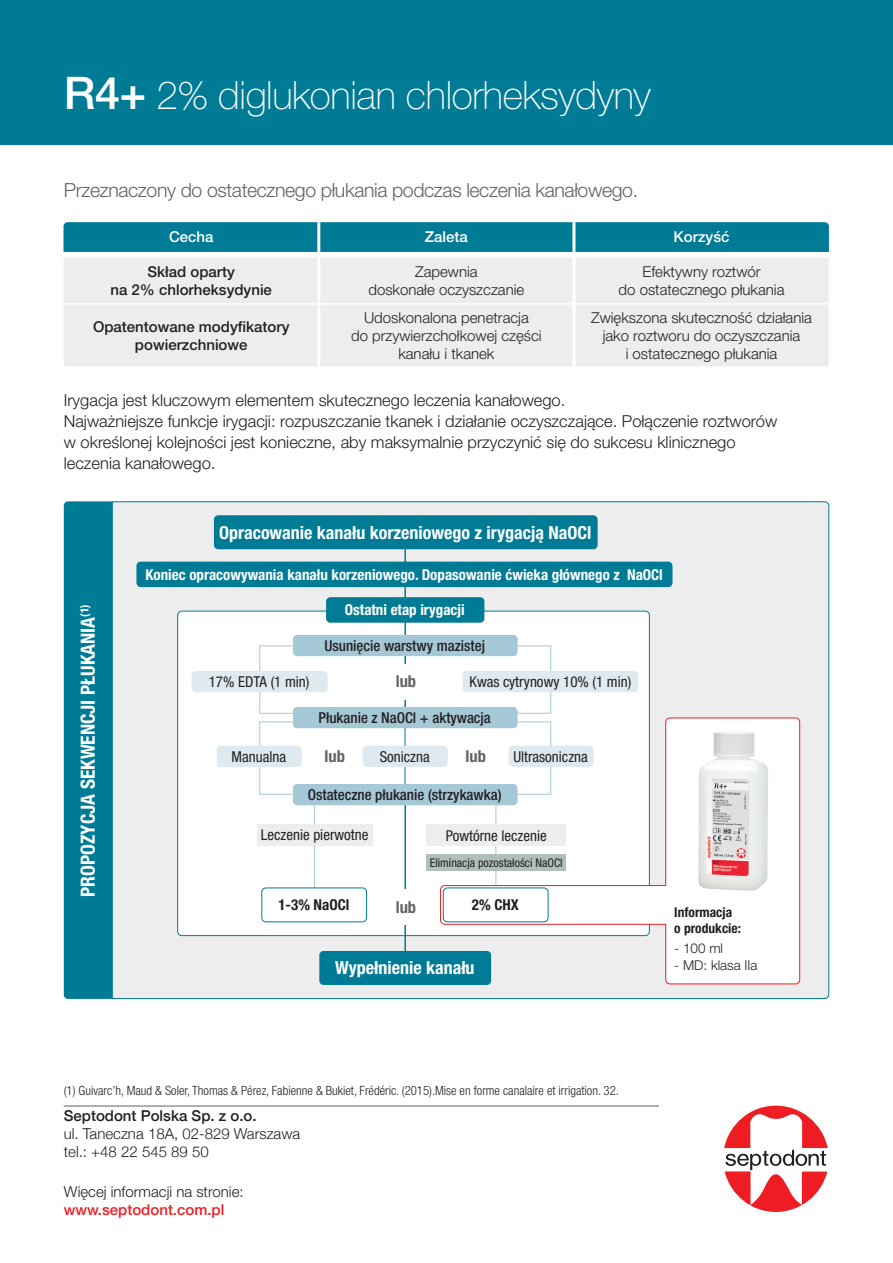
<style>
.page{position:relative;width:893px;height:1263px;background:#fff}
.page>*{position:absolute;margin:0;border:0;box-sizing:border-box;transform-origin:0 0}
.t1{font:100 39px "Helvetica Neue LT Pro";letter-spacing:-.01em;color:#fff}
.t2{font:300 19.5px "Helvetica Neue LT Pro";letter-spacing:-.02em;color:#636366}
.Txt{font:700 condensed 19.5px "Helvetica Neue LT Pro";color:#fff}
.Txt-2{font:700 condensed 18px "Helvetica Neue LT Pro";color:#fff}
.Txt-3{font:300 16.5px/21px "Helvetica Neue LT Pro";color:#231f20}
.Txt-4{font:700 condensed 16.5px "Helvetica Neue LT Pro";color:#636366}
.t3{font:300 15px/18px "Helvetica Neue LT Pro";color:#231f20;text-align:center}
.Txt-5{font:condensed 15px "Helvetica Neue LT Pro";color:#231f20}
.Txt-6{font:700 condensed 15px "Helvetica Neue LT Pro";color:#fff}
.Txt-7{font:500 condensed 15px "Helvetica Neue LT Pro";color:#231f20}
.txt{font:300 15px/18px "Helvetica Neue";color:#231f20}
.t4{font:500 15px/18px "Helvetica Neue LT Pro";color:#231f20;text-align:center}
.t5{font:500 15px "Helvetica Neue LT Pro";color:#fff}
.Txt-8{font:700 condensed 15px "Helvetica Neue LT Pro";color:#231f20}
.Txt-9{font:700 condensed 13.5px/16.2px "Helvetica Neue LT Pro";color:#231f20}
.Txt-10{font:300 13.5px "Helvetica Neue LT Pro";color:#231f20}
.legende{font:300 condensed 12.75px "Helvetica Neue LT Pro";color:#231f20}
.Txt-11{font:condensed 12px "Helvetica Neue LT Pro";color:#231f20}
.s1{font-weight:500;font-size:45px}
.s2{font-weight:500}
.s3{font-weight:500;color:#ee1d23}
</style>
<div class="page">
<div style="left:0;top:0;width:893px;height:145px;background:#007b96"></div>
<div style="left:112px;top:501px;width:718px;height:498px;background:#ededee"></div>
<div style="left:178px;top:611px;width:471px;height:325px;background:#fff;border-radius:4px"></div>
<div style="left:64px;top:501px;width:48px;height:498px;background:#007b96"></div>
<hr style="left:404px;top:538px;width:2px;height:433px;background:#007b96">
<div style="left:259px;top:645px;width:292px;height:69px;border:1px solid #a5c8d6"></div>
<div style="left:326px;top:597px;width:158px;height:26px;background:#007b96;border-radius:4px"></div>
<div style="left:214px;top:515px;width:384px;height:34px;background:#007b96;border-radius:4px"></div>
<div style="left:136px;top:562px;width:536px;height:25px;background:#007b96;border-radius:4px"></div>
<div style="left:319px;top:951px;width:172px;height:34px;background:#007b96;border-radius:4px"></div>
<div style="left:293px;top:635px;width:224px;height:21px;background:#a5c8d6;border-radius:4px"></div>
<div style="left:217px;top:746px;width:85px;height:21px;background:#deeaef;border-radius:4px"></div>
<div style="left:257px;top:824px;width:115px;height:21px;background:#ededee"></div>
<div style="left:426px;top:825px;width:140px;height:21px;background:#ededee"></div>
<div style="left:426px;top:854px;width:140px;height:16px;background:#b1bfba"></div>
<div style="left:192px;top:671px;width:136px;height:21px;background:#deeaef;border-radius:4px"></div>
<div style="left:463px;top:671px;width:175px;height:21px;background:#deeaef;border-radius:4px"></div>
<div style="left:261px;top:887px;width:106px;height:35px;border:1px solid #007b96;border-radius:4px"></div>
<div style="left:389px;top:664px;width:34px;height:35px;background:#fff"></div>
<div style="left:389px;top:889px;width:34px;height:36px;background:#fff"></div>
<hr style="left:405px;top:719px;width:1px;height:76px;background:#a5c8d6">
<div style="left:293px;top:784px;width:224px;height:21px;background:#a5c8d6;border-radius:4px"></div>
<div style="left:363px;top:746px;width:85px;height:21px;background:#deeaef;border-radius:4px"></div>
<div style="left:293px;top:707px;width:224px;height:21px;background:#a5c8d6;border-radius:4px"></div>
<svg style="left:724px;top:1106px;width:104px;height:106px"></svg>
<hr style="left:64px;top:1106px;width:595px;height:1px;background:#636366">
<div style="left:64px;top:258px;width:765px;height:108px;background:#ededee"></div>
<svg style="left:63px;top:222px;width:766px;height:30px;background:#027c97"></svg>
<hr style="left:317px;top:258px;width:3px;height:45px;background:#fff">
<hr style="left:572px;top:258px;width:3px;height:45px;background:#fff">
<hr style="left:317px;top:305px;width:3px;height:61px;background:#fff">
<hr style="left:572px;top:305px;width:3px;height:61px;background:#fff">
<hr style="left:64px;top:303px;width:255px;height:2px;background:#fff">
<hr style="left:319px;top:303px;width:255px;height:2px;background:#fff">
<hr style="left:574px;top:303px;width:255px;height:2px;background:#fff">
<hr style="left:317px;top:222px;width:3px;height:30px;background:#fff">
<hr style="left:572px;top:222px;width:3px;height:30px;background:#fff">
<svg style="left:440px;top:717px;width:360px;height:268px"></svg>
<img style="left:698px;top:731px;width:70px;height:160px">
<div style="left:443px;top:888px;width:105px;height:34px;background:#fff;border-radius:4px"></div>
<div style="left:443px;top:887px;width:105px;height:35px;border:1px solid #007b96;border-radius:4px"></div>
<p class="t1" style="left:64px;top:72px;width:589px"><span class="s1">R4+</span> 2% diglukonian chlorheksydyny</p>
<p class="t2" style="left:64px;top:178px;width:576px">Przeznaczony do ostatecznego płukania podczas leczenia kanałowego.</p>
<p class="t5" style="left:169px;top:228px;width:46px">Cecha</p>
<p class="t5" style="left:425px;top:228px;width:45px">Zaleta</p>
<p class="t5" style="left:674px;top:228px;width:57px">Korzyść</p>
<p class="t4" style="left:111px;top:262px;width:163px">Skład oparty<br>na 2% chlorheksydynie</p>
<p class="t3" style="left:368px;top:262px;width:157px">Zapewnia<br>doskonałe oczyszczanie</p>
<p class="t3" style="left:619px;top:262px;width:167px">Efektywny roztwór<br>do ostatecznego płukania</p>
<p class="t4" style="left:93px;top:317px;width:198px">Opatentowane modyfikatory powierzchniowe</p>
<p class="t3" style="left:351px;top:308px;width:192px">Udoskonalona penetracja<br>do przywierzchołkowej części kanału i tkanek</p>
<p class="t3" style="left:591px;top:308px;width:222px">Zwiększona skuteczność działania jako roztworu do oczyszczania<br>i ostatecznego płukania</p>
<p class="Txt-3" style="left:64px;top:389px;width:503px">Irygacja jest kluczowym elementem skutecznego leczenia kanałowego.</p>
<p class="Txt-3" style="left:64px;top:410px;width:715px">Najważniejsze funkcje irygacji: rozpuszczanie tkanek i działanie oczyszczające. Połączenie roztworów w określonej kolejności jest konieczne, aby maksymalnie przyczynić się do sukcesu klinicznego leczenia kanałowego.</p>
<p class="Txt-2" style="left:219px;top:521px;width:374px">Opracowanie kanału korzeniowego z irygacją NaOCl</p>
<p class="Txt-6" style="left:146px;top:565px;width:519px">Koniec opracowywania kanału korzeniowego. Dopasowanie ćwieka głównego z NaOCl</p>
<p class="Txt" style="left:76px;top:897px;width:294px;rotate:-90deg">PROPOZYCJA SEKWENCJI PŁUKANIA<sup>(1)</sup></p>
<p class="Txt-6" style="left:345px;top:601px;width:121px">Ostatni etap irygacji</p>
<p class="Txt-7" style="left:324px;top:636px;width:162px">Usunięcie warstwy mazistej</p>
<p class="Txt-4" style="left:396px;top:672px;width:22px">lub</p>
<p class="Txt-5" style="left:209px;top:673px;width:102px">17% EDTA (1 min)</p>
<p class="Txt-5" style="left:470px;top:673px;width:163px">Kwas cytrynowy 10% (1 min)</p>
<p class="Txt-7" style="left:318px;top:708px;width:174px">Płukanie z NaOCl + aktywacja</p>
<p class="Txt-4" style="left:325px;top:746px;width:22px">lub</p>
<p class="Txt-4" style="left:466px;top:746px;width:22px">lub</p>
<p class="Txt-7" style="left:308px;top:786px;width:195px">Ostateczne płukanie (strzykawka)</p>
<p class="Txt-5" style="left:380px;top:747px;width:51px">Soniczna</p>
<p class="Txt-5" style="left:232px;top:747px;width:56px">Manualna</p>
<p class="Txt-5" style="left:513px;top:747px;width:76px">Ultrasoniczna</p>
<p class="Txt-5" style="left:261px;top:826px;width:109px">Leczenie pierwotne</p>
<p class="Txt-5" style="left:446px;top:827px;width:102px">Powtórne leczenie</p>
<p class="Txt-11" style="left:430px;top:855px;width:134px">Eliminacja pozostałości NaOCl</p>
<p class="Txt-8" style="left:278px;top:896px;width:73px">1-3% NaOCl</p>
<p class="Txt-4" style="left:396px;top:897px;width:22px">lub</p>
<p class="Txt-8" style="left:472px;top:896px;width:48px">2% CHX</p>
<p class="Txt-2" style="left:335px;top:957px;width:141px">Wypełnienie kanału</p>
<p class="legende" style="left:64px;top:1083px;width:557px">(1) Guivarc’h, Maud &amp; Soler, Thomas &amp; Pérez, Fabienne &amp; Bukiet, Frédéric. (2015).Mise en forme canalaire et irrigation. 32.</p>
<p class="txt" style="left:64px;top:1105px;width:238px"><span class="s2">Septodont Polska Sp. z o.o.<br></span>ul. Taneczna 18A, 02-829 Warszawa</p>
<p class="txt" style="left:64px;top:1141px;width:146px">tel.: +48 22 545 89 50</p>
<p class="t3" style="left:64px;top:1182px;width:181px;text-align:left">Więcej informacji na stronie: <span class="s3">www.septodont.com.pl</span></p>
<p class="Txt-9" style="left:674px;top:904px;width:68px">Informacja o produkcie:</p>
<p class="Txt-10" style="left:674px;top:940px;width:50px">- 100 ml</p>
<p class="Txt-10" style="left:674px;top:956px;width:85px">- MD: klasa IIa</p>
</div>
